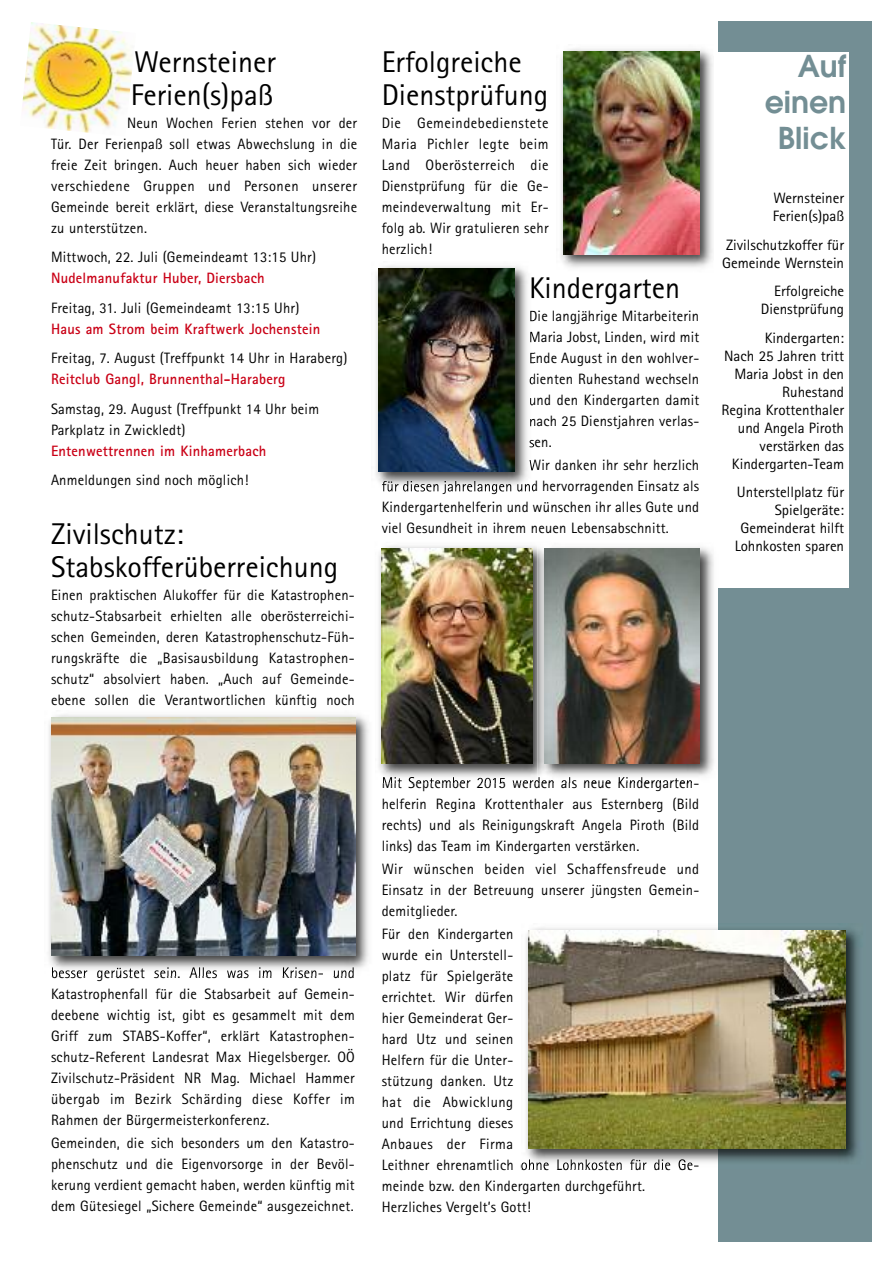
<style>
.page{position:relative;width:893px;height:1263px;background:#fff}
.page>*{position:absolute;margin:0;border:0;box-sizing:border-box;transform-origin:0 0}
.t1{font:30px/33px "Rotis Sans Serif";color:#000}
.t2{font:600 30px/36px "Avant Garde";color:#738e94;text-align:right}
.t3{font:15px/21px "Rotis Sans Serif";letter-spacing:.015em;color:#000;text-align:justify}
.t4{font:700 15px "Rotis Sans Serif";letter-spacing:.015em;color:#ca0016}
</style>
<div class="page">
<img style="left:561px;top:44px;width:158px;height:224px">
<img style="left:564px;top:51px;width:135px;height:203px">
<img style="left:376px;top:265px;width:158px;height:226px">
<img style="left:532px;top:277px;width:2px;height:23px">
<svg style="left:530px;top:311px;width:4px;height:12px"></svg>
<svg style="left:530px;top:332px;width:4px;height:12px"></svg>
<svg style="left:530px;top:353px;width:4px;height:12px"></svg>
<svg style="left:530px;top:374px;width:4px;height:10px"></svg>
<svg style="left:530px;top:395px;width:4px;height:13px"></svg>
<svg style="left:530px;top:416px;width:4px;height:12px"></svg>
<svg style="left:530px;top:440px;width:4px;height:7px"></svg>
<svg style="left:530px;top:460px;width:4px;height:10px"></svg>
<img style="left:382px;top:481px;width:100px;height:10px">
<img style="left:378px;top:268px;width:136px;height:203px">
<img style="left:22px;top:22px;width:111px;height:111px">
<div style="left:719px;top:21px;width:153px;height:1221px;background:#738e94"></div>
<div style="left:714px;top:52px;width:135px;height:536px;background:#fff"></div>
<img style="left:552px;top:547px;width:167px;height:235px">
<img style="left:714px;top:547px;width:5px;height:41px">
<img style="left:552px;top:549px;width:147px;height:214px">
<img style="left:379px;top:545px;width:172px;height:238px">
<img style="left:383px;top:777px;width:122px;height:6px">
<img style="left:537px;top:545px;width:15px;height:237px">
<img style="left:545px;top:549px;width:7px;height:214px">
<img style="left:382px;top:549px;width:150px;height:215px">
<img style="left:522px;top:924px;width:337px;height:244px">
<img style="left:528px;top:931px;width:318px;height:217px">
<img style="left:48px;top:714px;width:321px;height:261px">
<img style="left:52px;top:967px;width:87px;height:8px">
<img style="left:51px;top:717px;width:304px;height:239px">
<h1 class="t1" style="left:131px;top:48px;width:147px">Wernsteiner<br>Ferien(s)paß</h1>
<p class="t3" style="left:51px;top:114px;width:308px;text-indent:76px">Neun Wochen Ferien stehen vor der Tür. Der Ferienpaß soll etwas Abwechslung in die freie Zeit bringen. Auch heuer haben sich wieder verschiedene Gruppen und Personen unserer Gemeinde bereit erklärt, diese Veranstaltungsreihe zu unterstützen.</p>
<p class="t3" style="left:51px;top:248px;width:267px">Mittwoch, 22. Juli (Gemeindeamt 13:15 Uhr)</p>
<p class="t4" style="left:51px;top:273px;width:215px">Nudelmanufaktur Huber, Diersbach</p>
<p class="t3" style="left:51px;top:299px;width:250px">Freitag, 31. Juli (Gemeindeamt 13:15 Uhr)</p>
<p class="t4" style="left:51px;top:324px;width:271px">Haus am Strom beim Kraftwerk Jochenstein</p>
<p class="t3" style="left:51px;top:349px;width:298px">Freitag, 7. August (Treffpunkt 14 Uhr in Haraberg)</p>
<p class="t4" style="left:51px;top:374px;width:236px">Reitclub Gangl, Brunnenthal-Haraberg</p>
<p class="t3" style="left:51px;top:400px;width:270px">Samstag, 29. August (Treffpunkt 14 Uhr beim<br>Parkplatz in Zwickledt)</p>
<p class="t4" style="left:51px;top:446px;width:217px">Entenwettrennen im Kinhamerbach</p>
<p class="t3" style="left:51px;top:471px;width:199px">Anmeldungen sind noch möglich!</p>
<h1 class="t1" style="left:51px;top:520px;width:289px">Zivilschutz:<br>Stabskofferüberreichung</h1>
<p class="t3" style="left:51px;top:586px;width:305px">Einen praktischen Alukoffer für die Katastrophen&shy;schutz-Stabsarbeit erhielten alle oberösterreichi&shy;schen Gemeinden, deren Katastrophenschutz-Füh&shy;rungskräfte die „Basisausbildung Katastrophen&shy;schutz“ absolviert haben. „Auch auf Gemeinde&shy;ebene sollen die Verantwortlichen künftig noch</p>
<h1 class="t1" style="left:382px;top:48px;width:168px">Erfolgreiche<br>Dienstprüfung</h1>
<p class="t3" style="left:382px;top:114px;width:168px">Die Gemeindebedienstete Maria Pichler legte beim Land Oberösterreich die Dienstprüfung für die Ge&shy;meindeverwaltung mit Er&shy;folg ab. Wir gratulieren sehr herzlich!</p>
<h1 class="t1" style="left:529px;top:274px;width:153px">Kindergarten</h1>
<p class="t3" style="left:529px;top:307px;width:172px">Die langjährige Mitarbeiterin Maria Jobst, Linden, wird mit Ende August in den wohlver&shy;dienten Ruhestand wechseln und den Kindergarten damit nach 25 Dienstjahren verlas&shy;sen.</p>
<p class="t3" style="left:382px;top:456px;width:319px;text-indent:147px">Wir danken ihr sehr herzlich für diesen jahrelangen und hervorragenden Einsatz als Kindergartenhelferin und wünschen ihr alles Gute und viel Gesundheit in ihrem neuen Lebensabschnitt.</p>
<h1 class="t2" style="left:765px;top:51px;width:83px">Auf einen<br>Blick</h1>
<p class="t3" style="left:773px;top:190px;width:73px;line-height:18px">Wernsteiner<br>Ferien(s)paß</p>
<p class="t3" style="left:722px;top:237px;width:123px;line-height:18px">Zivilschutzkoffer für<br>Gemeinde Wernstein</p>
<p class="t3" style="left:761px;top:284px;width:85px;line-height:18px;text-align:right">Erfolgreiche<br>Dienstprüfung</p>
<p class="t3" style="left:722px;top:330px;width:124px;line-height:18px;text-align:right">Kindergarten:<br>Nach 25 Jahren tritt<br>Maria Jobst in den<br>Ruhestand<br>Regina Krottenthaler und Angela Piroth verstärken das<br>Kindergarten-Team</p>
<p class="t3" style="left:735px;top:485px;width:111px;line-height:18px;text-align:right">Unterstellplatz für<br>Spielgeräte:<br>Gemeinderat hilft<br>Lohnkosten sparen</p>
<p class="t3" style="left:51px;top:964px;width:305px">besser gerüstet sein. Alles was im Krisen- und Katastrophenfall für die Stabsarbeit auf Gemein&shy;deebene wichtig ist, gibt es gesammelt mit dem Griff zum STABS-Koffer“, erklärt Katastrophen&shy;schutz-Referent Landesrat Max Hiegelsberger. OÖ Zivilschutz-Präsident NR Mag. Michael Hammer übergab im Bezirk Schärding diese Koffer im Rahmen der Bürgermeisterkonferenz.</p>
<p class="t3" style="left:51px;top:1134px;width:305px">Gemeinden, die sich besonders um den Katastro&shy;phenschutz und die Eigenvorsorge in der Bevöl&shy;kerung verdient gemacht haben, werden künftig mit dem Gütesiegel „Sichere Gemeinde“ ausgezeichnet.</p>
<p class="t3" style="left:382px;top:773px;width:319px">Mit September 2015 werden als neue Kindergarten&shy;helferin Regina Krottenthaler aus Esternberg (Bild rechts) und als Reinigungskraft Angela Piroth (Bild links) das Team im Kindergarten verstärken.</p>
<p class="t3" style="left:382px;top:859px;width:319px">Wir wünschen beiden viel Schaffensfreude und Einsatz in der Betreuung unserer jüngsten Gemein&shy;demitglieder.</p>
<p class="t3" style="left:382px;top:925px;width:319px;text-align:left">Für den Kindergarten<br>wurde ein Unterstell-<br>platz für Spielgeräte<br>errichtet. Wir dürfen<br>hier Gemeinderat Ger-<br>hard Utz und seinen<br>Helfern für die Unter-<br>stützung danken. Utz<br>hat die Abwicklung<br>und Errichtung dieses<br>Anbaues der Firma<br>Leithner ehrenamtlich ohne Lohnkosten für die Ge&shy;meinde bzw. den Kindergarten durchgeführt.<br>Herzliches Vergelt’s Gott!</p>
</div>
